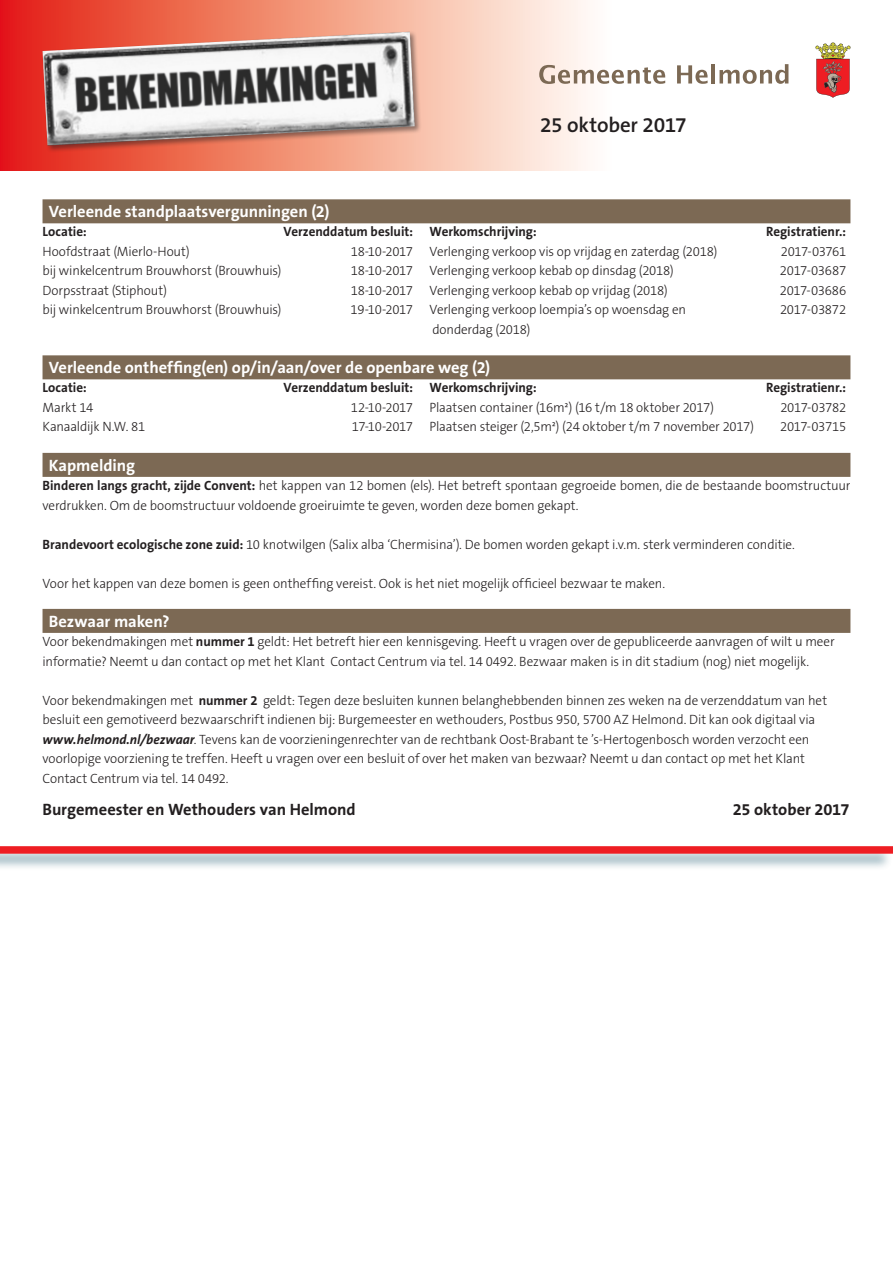
<style>
.page{position:relative;width:893px;height:1263px;background:#fff}
.page>*{position:absolute;margin:0;border:0;box-sizing:border-box;transform-origin:0 0}
.t1{font:600 21px "The Sans B6";letter-spacing:-.015em;color:#231f20}
.Titel_in_balk__warm{font:700 16.5px "The Sans B7";letter-spacing:-.005em;color:#fff}
.t2{font:700 16.5px "The Sans B7";color:#231f20}
.Bekendmakingen_platt{font:300 13.5px/19.5px "The Sans B3";letter-spacing:-.01em;color:#231f20}
.Bekendmakingen_platt-2{font:700 13.5px "The Sans B7";color:#231f20}
.Bekendmakingen_platt-3{font:300 13.5px "The Sans B3";letter-spacing:-.03em;color:#231f20}
.Bekendmakingen_platt-4{font:300 13.5px "The Sans B3";letter-spacing:-.035em;color:#231f20}
.s1{font-family:"The Sans B7";font-weight:700}
.s2{font-family:"The Sans B7";font-weight:700;font-style:italic}
</style>
<div class="page">
<div style="left:43px;top:199px;width:807px;height:24px;background:#7c6954"></div>
<div style="left:43px;top:355px;width:807px;height:24px;background:#7c6954"></div>
<div style="left:43px;top:453px;width:807px;height:24px;background:#7c6954"></div>
<div style="left:43px;top:609px;width:807px;height:24px;background:#7c6954"></div>
<div style="left:0;top:0;width:617px;height:170px;background:linear-gradient(to right,#e4220b,#fffff9)"></div>
<div style="left:41px;top:30px;width:381px;height:123px;background:#231f20;opacity:.5"></div>
<img style="left:43px;top:32px;width:372px;height:114px">
<svg style="left:539px;top:65px;width:126px;height:19px"></svg>
<svg style="left:677px;top:65px;width:31px;height:19px"></svg>
<hr style="left:711px;top:64px;width:4px;height:20px;background:#7c6954">
<svg style="left:719px;top:64px;width:69px;height:20px"></svg>
<svg style="left:815px;top:43px;width:35px;height:55px"></svg>
<div style="left:0;top:846px;width:893px;height:24px;background:#2b6378;opacity:.5"></div>
<div style="left:0;top:846px;width:893px;height:8px;background:#ee1d23"></div>
<h1 class="t1" style="left:540px;top:114px;width:148px">25 oktober 2017</h1>
<h1 class="Titel_in_balk__warm" style="left:49px;top:203px;width:282px">Verleende standplaatsvergunningen (2)</h1>
<p class="Bekendmakingen_platt-2" style="left:43px;top:225px;width:46px">Locatie:</p>
<p class="Bekendmakingen_platt-2" style="left:284px;top:225px;width:255px">Verzenddatum besluit: Werkomschrijving:</p>
<p class="Bekendmakingen_platt-2" style="left:766px;top:225px;width:81px">Registratienr.:</p>
<p class="Bekendmakingen_platt" style="left:43px;top:242px;width:149px">Hoofdstraat (Mierlo-Hout)</p>
<p class="Bekendmakingen_platt" style="left:351px;top:242px;width:368px">18-10-2017 Verlenging verkoop vis op vrijdag en zaterdag (2018)</p>
<p class="Bekendmakingen_platt-4" style="left:781px;top:244px;width:67px">2017-03761</p>
<p class="Bekendmakingen_platt" style="left:43px;top:262px;width:241px">bij winkelcentrum Brouwhorst (Brouwhuis)</p>
<p class="Bekendmakingen_platt" style="left:351px;top:262px;width:324px">18-10-2017 Verlenging verkoop kebab op dinsdag (2018)</p>
<p class="Bekendmakingen_platt" style="left:780px;top:262px;width:68px">2017-03687</p>
<p class="Bekendmakingen_platt" style="left:43px;top:281px;width:126px">Dorpsstraat (Stiphout)</p>
<p class="Bekendmakingen_platt" style="left:351px;top:281px;width:318px">18-10-2017 Verlenging verkoop kebab op vrijdag (2018)</p>
<p class="Bekendmakingen_platt" style="left:780px;top:281px;width:68px">2017-03686</p>
<p class="Bekendmakingen_platt" style="left:43px;top:301px;width:241px">bij winkelcentrum Brouwhorst (Brouwhuis)</p>
<p class="Bekendmakingen_platt" style="left:351px;top:301px;width:337px">19-10-2017 Verlenging verkoop loempia’s op woensdag en</p>
<p class="Bekendmakingen_platt" style="left:780px;top:301px;width:68px">2017-03872</p>
<p class="Bekendmakingen_platt" style="left:432px;top:320px;width:100px">donderdag (2018)</p>
<h1 class="Titel_in_balk__warm" style="left:49px;top:359px;width:443px">Verleende ontheffing(en) op/in/aan/over de openbare weg (2)</h1>
<p class="Bekendmakingen_platt-2" style="left:43px;top:381px;width:46px">Locatie:</p>
<p class="Bekendmakingen_platt-2" style="left:284px;top:381px;width:255px">Verzenddatum besluit: Werkomschrijving:</p>
<p class="Bekendmakingen_platt-2" style="left:766px;top:381px;width:81px">Registratienr.:</p>
<p class="Bekendmakingen_platt" style="left:43px;top:398px;width:52px">Markt 14</p>
<p class="Bekendmakingen_platt" style="left:351px;top:398px;width:365px">12-10-2017 Plaatsen container (16m²) (16 t/m 18 oktober 2017)</p>
<p class="Bekendmakingen_platt-3" style="left:780px;top:400px;width:67px">2017-03782</p>
<p class="Bekendmakingen_platt" style="left:43px;top:418px;width:104px">Kanaaldijk N.W. 81</p>
<p class="Bekendmakingen_platt" style="left:352px;top:418px;width:404px">17-10-2017 Plaatsen steiger (2,5m²) (24 oktober t/m 7 november 2017)</p>
<p class="Bekendmakingen_platt-3" style="left:780px;top:420px;width:67px">2017-03715</p>
<h1 class="Titel_in_balk__warm" style="left:49px;top:456px;width:88px">Kapmelding</h1>
<p class="Bekendmakingen_platt" style="left:43px;top:476px;width:809px"><span class="s1">Binderen langs gracht, zijde Convent:</span> het kappen van 12 bomen (els). Het betreft spontaan gegroeide bomen, die de bestaande boomstructuur verdrukken. Om de boomstructuur voldoende groeiruimte te geven, worden deze bomen gekapt.</p>
<p class="Bekendmakingen_platt" style="left:43px;top:535px;width:754px"><span class="s1">Brandevoort ecologische zone zuid:</span> 10 knotwilgen (Salix alba ‘Chermisina’). De bomen worden gekapt i.v.m. sterk verminderen conditie.</p>
<p class="Bekendmakingen_platt" style="left:43px;top:574px;width:624px">Voor het kappen van deze bomen is geen ontheffing vereist. Ook is het niet mogelijk officieel bezwaar te maken.</p>
<h1 class="Titel_in_balk__warm" style="left:49px;top:612px;width:122px">Bezwaar maken?</h1>
<p class="Bekendmakingen_platt" style="left:43px;top:632px;width:794px">Voor bekendmakingen met <span class="s1">nummer 1</span> geldt: Het betreft hier een kennisgeving. Heeft u vragen over de gepubliceerde aanvragen of wilt u meer informatie? Neemt u dan contact op met het Klant Contact Centrum via tel. 14 0492. Bezwaar maken is in dit stadium (nog) niet mogelijk.</p>
<p class="Bekendmakingen_platt" style="left:43px;top:691px;width:786px">Voor bekendmakingen met <span class="s1">nummer 2</span> geldt: Tegen deze besluiten kunnen belanghebbenden binnen zes weken na de verzenddatum van het besluit een gemotiveerd bezwaarschrift indienen bij: Burgemeester en wethouders, Postbus 950, 5700 AZ Helmond. Dit kan ook digitaal via <span class="s2">www.helmond.nl/bezwaar</span>. Tevens kan de voorzieningenrechter van de rechtbank Oost-Brabant te ’s-Hertogenbosch worden verzocht een voorlopige voorziening te treffen. Heeft u vragen over een besluit of over het maken van bezwaar? Neemt u dan contact op met het Klant</p>
<p class="Bekendmakingen_platt" style="left:43px;top:769px;width:188px">Contact Centrum via tel. 14 0492.</p>
<p class="t2" style="left:43px;top:800px;width:315px">Burgemeester en Wethouders van Helmond</p>
<p class="t2" style="left:733px;top:800px;width:118px">25 oktober 2017</p>
</div>
